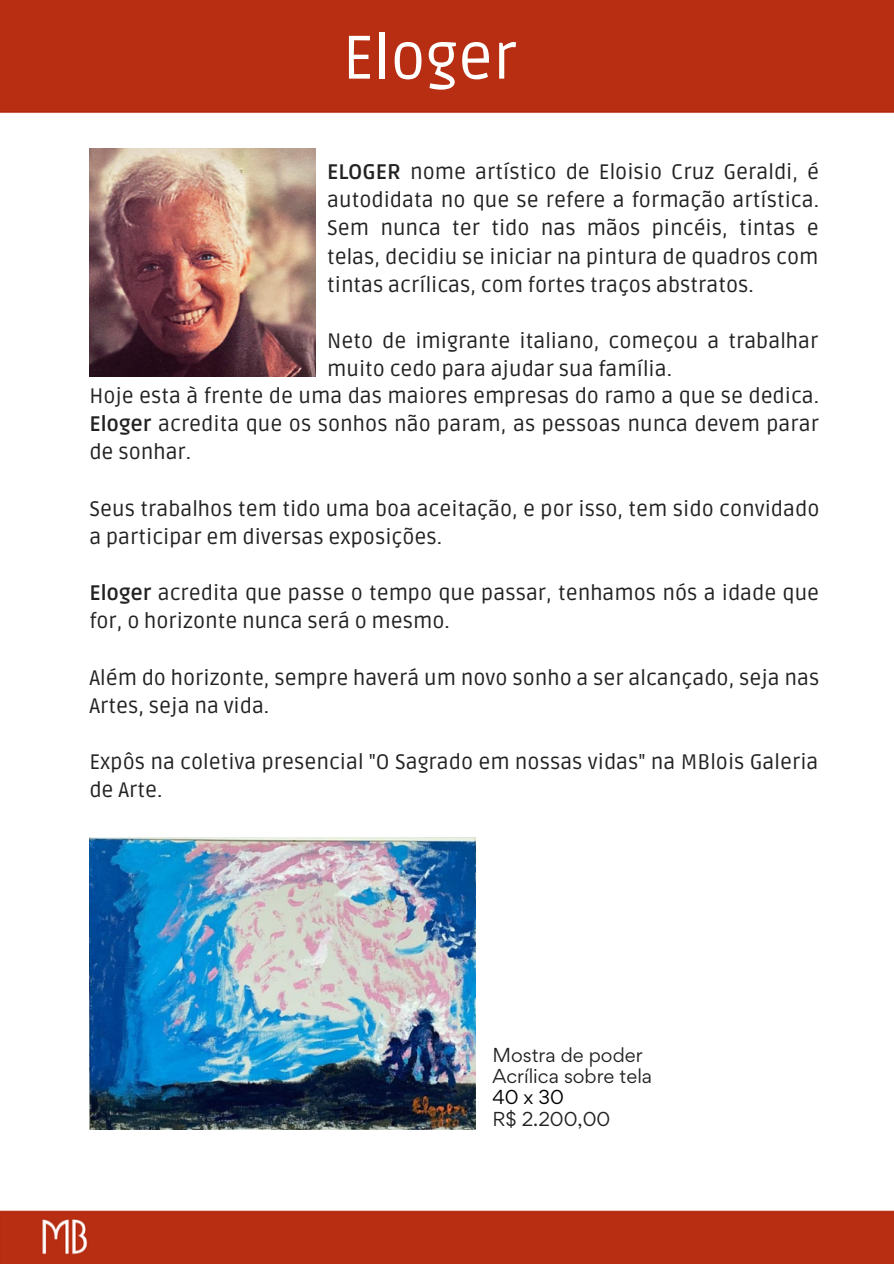
<style>
.page{position:relative;width:894px;height:1264px;background:#fff}
.page>*{position:absolute;margin:0;border:0;box-sizing:border-box;transform-origin:0 0}
.t1{font:61.5px "Ruda";color:#fff}
.t2{font:21px/28.2px "Ruda";color:#222}
.t3{font:18px/21.5px "Gordita";color:#222}
.t4{font:18px "Gordita";color:#000}
.s1{font-weight:700}
</style>
<div class="page">
<img style="left:0;top:0;width:893px;height:1263px">
<img style="left:89px;top:149px;width:227px;height:227px">
<img style="left:89px;top:837px;width:387px;height:292px">
<h1 class="t1" style="left:342px;top:22px;width:176px">Eloger</h1>
<p class="t2" style="left:327px;top:158px;width:493px;text-align:justify"><span class="s1">ELOGER</span> nome artístico de Eloisio Cruz Geraldi, é autodidata no que se refere a formação artística.<br>Sem nunca ter tido nas mãos pincéis, tintas e telas, decidiu se iniciar na pintura de quadros com tintas acrílicas, com fortes traços abstratos.</p>
<p class="t2" style="left:327px;top:327px;width:492px">Neto de imigrante italiano, começou a trabalhar muito cedo para ajudar sua família.</p>
<p class="t2" style="left:89px;top:382px;width:731px;text-align:justify">Hoje esta à frente de uma das maiores empresas do ramo a que se dedica.<br><span class="s1">Eloger</span> acredita que os sonhos não param, as pessoas nunca devem parar de sonhar.</p>
<p class="t2" style="left:89px;top:495px;width:731px">Seus trabalhos tem tido uma boa aceitação, e por isso, tem sido convidado a participar em diversas exposições.</p>
<p class="t2" style="left:89px;top:579px;width:731px"><span class="s1">Eloger</span> acredita que passe o tempo que passar, tenhamos nós a idade que for, o horizonte nunca será o mesmo.</p>
<p class="t2" style="left:89px;top:664px;width:731px">Além do horizonte, sempre haverá um novo sonho a ser alcançado, seja nas<br>Artes, seja na vida.</p>
<p class="t2" style="left:89px;top:748px;width:730px">Expôs na coletiva presencial "O Sagrado em nossas vidas" na MBlois Galeria de Arte.</p>
<p class="t3" style="left:492px;top:1043px;width:161px">Mostra de poder<br>Acrílica sobre tela</p>
<p class="t4" style="left:492px;top:1085px;width:73px">40 x 30</p>
<p class="t3" style="left:492px;top:1107px;width:119px">R$ 2.200,00</p>
</div>
